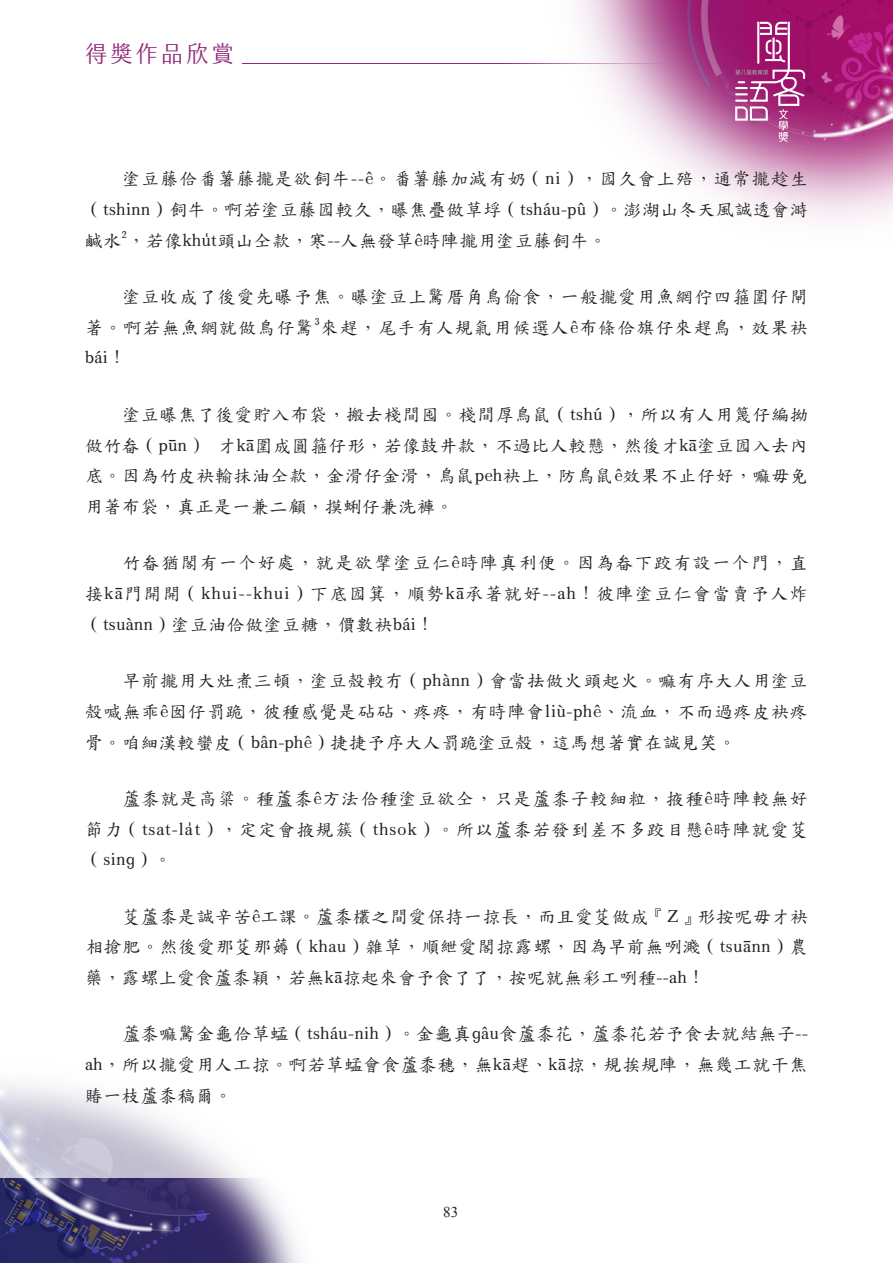
<style>
.page{position:relative;width:893px;height:1263px;background:#fff}
.page>*{position:absolute;margin:0;border:0;box-sizing:border-box;transform-origin:0 0}
.t1{font:22.5px "jf jinxuan fresh 2.2 Book";letter-spacing:.125em;color:#932877}
.C_內文{font:18px/30.8px "TWKAI";letter-spacing:.03em;color:#231f20;text-align:justify}
.C_內文-2{font:18px/30.8px "TWKAI";letter-spacing:.06em;color:#231f20;text-align:right}
.t2{font:15px "Times New Roman";color:#231f20}
.C_內文-3{font:10.5px "TWKAI";color:#231f20}
</style>
<div class="page">
<img style="left:0;top:1178px;width:300px;height:85px">
<img style="left:577px;top:0;width:316px;height:220px">
<svg style="left:735px;top:22px;width:70px;height:120px;background:#b44e8f"></svg>
<hr style="left:242px;top:63px;width:426px;height:1px;background:#932877">
<p class="t1" style="left:85px;top:41px;width:150px">得獎作品欣賞</p>
<p class="C_內文" style="left:85px;top:163px;width:725px;text-indent:37px">塗豆藤佮番薯藤攏是欲飼牛--ê。番薯藤加減有奶（ni），囥久會上殕，通常攏趁生（tshinn）飼牛。啊若塗豆藤囥較久，曝焦疊做草垺（tsháu-pû）。澎湖山冬天風誠透會溡鹹水，若像khu̍t頭山仝款，寒--人無發草ê時陣攏用塗豆藤飼牛。</p>
<p class="C_內文-3" style="left:122px;top:226px;width:7px">2</p>
<p class="C_內文-2" style="left:85px;top:280px;width:724px">塗豆收成了後愛先曝予焦。曝塗豆上驚厝角鳥偷食，一般攏愛用魚網佇四箍圍仔閘<br>著。啊若無魚網就做鳥仔驚來趕，尾手有人規氣用候選人ê布條佮旗仔來趕鳥，效果袂</p>
<p class="C_內文-3" style="left:315px;top:313px;width:7px">3</p>
<p class="C_內文" style="left:85px;top:342px;width:43px">bái！</p>
<p class="C_內文" style="left:85px;top:398px;width:724px;text-indent:37px">塗豆曝焦了後愛貯入布袋，搬去棧間囤。棧間厚鳥鼠（tshú），所以有人用篾仔編拗做竹畚（pūn） 才kā圍成圓箍仔形，若像鼓井款，不過比人較懸，然後才kā塗豆囥入去內底。因為竹皮袂輸抹油仝款，金滑仔金滑，鳥鼠peh袂上，防鳥鼠ê效果不止仔好，嘛毋免用著布袋，真正是一兼二顧，摸蜊仔兼洗褲。</p>
<p class="C_內文" style="left:85px;top:547px;width:724px;text-indent:37px">竹畚猶閣有一个好處，就是欲擘塗豆仁ê時陣真利便。因為畚下跤有設一个門，直接kā門開開（khui--khui）下底囥箕，順勢kā承著就好--ah！彼陣塗豆仁會當賣予人炸（tsuànn）塗豆油佮做塗豆糖，價數袂bái！</p>
<p class="C_內文" style="left:85px;top:664px;width:724px;text-indent:37px">早前攏用大灶煮三頓，塗豆殼較冇（phànn）會當抾做火頭起火。嘛有序大人用塗豆殼喊無乖ê囡仔罰跪，彼種感覺是砧砧、疼疼，有時陣會liù-phê、流血，不而過疼皮袂疼骨。咱細漢較蠻皮（bân-phê）捷捷予序大人罰跪塗豆殼，這馬想著實在誠見笑。</p>
<p class="C_內文" style="left:85px;top:782px;width:725px;text-indent:37px">蘆黍就是高粱。種蘆黍ê方法佮種塗豆欲仝，只是蘆黍子較細粒，掖種ê時陣較無好節力（tsat-la̍t），定定會掖規簇（thsok）。所以蘆黍若發到差不多跤目懸ê時陣就愛芟（sing）。</p>
<p class="C_內文" style="left:85px;top:900px;width:724px;text-indent:37px">芟蘆黍是誠辛苦ê工課。蘆黍欉之間愛保持一掠長，而且愛芟做成『Z』形按呢毋才袂相搶肥。然後愛那芟那薅（khau）雜草，順紲愛閣掠露螺，因為早前無咧濺（tsuānn）農藥，露螺上愛食蘆黍穎，若無kā掠起來會予食了了，按呢就無彩工咧種--ah！</p>
<p class="C_內文" style="left:85px;top:1018px;width:724px;text-indent:37px">蘆黍嘛驚金龜佮草蜢（tsháu-nih）。金龜真gâu食蘆黍花，蘆黍花若予食去就結無子-- ah，所以攏愛用人工掠。啊若草蜢會食蘆黍穗，無kā趕、kā掠，規挨規陣，無幾工就干焦賰一枝蘆黍稿爾。</p>
<p class="t2" style="left:443px;top:1202px;width:16px">83</p>
</div>
